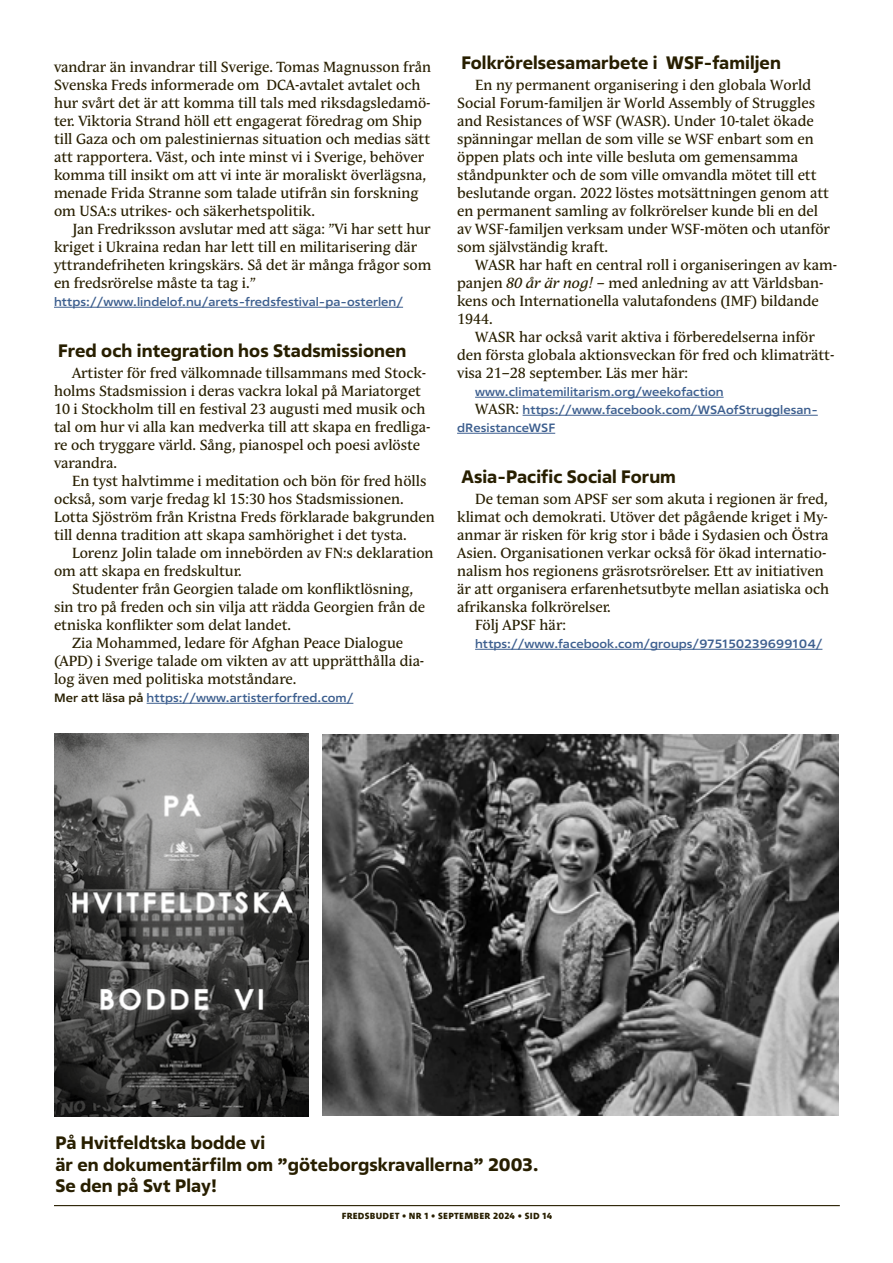
<style>
.page{position:relative;width:893px;height:1263px;background:#fff}
.page>*{position:absolute;margin:0;border:0;box-sizing:border-box;transform-origin:0 0}
.t1{font:700 18px/21.6px "Fact";letter-spacing:.005em;color:#281f00}
.t2{font:14.55px/18px "Andulka Text Pro";color:#281f00}
.t3{font:500 semi-expanded 12px "Fact";letter-spacing:.005em;color:#3d5f8f}
.t4{font:800 9px "Between 3";letter-spacing:.03em;color:#281f00}
.s1{color:#281f00}
.s2{font-style:italic}
.s3{font-family:"Andulka Text Pro";font-weight:400;font-stretch:normal;font-size:14.55px;color:#281f00}
</style>
<div class="page">
<hr style="left:54px;top:1205px;width:786px;height:1px;background:#281f00">
<hr style="left:54px;top:307px;width:349px;height:1px;background:#3d5f8f">
<hr style="left:147px;top:703px;width:206px;height:1px;background:#3d5f8f">
<hr style="left:475px;top:397px;width:249px;height:1px;background:#3d5f8f">
<hr style="left:523px;top:415px;width:295px;height:1px;background:#3d5f8f">
<hr style="left:457px;top:433px;width:98px;height:1px;background:#3d5f8f">
<hr style="left:475px;top:649px;width:347px;height:1px;background:#3d5f8f">
<img style="left:323px;top:734px;width:516px;height:381px">
<img style="left:54px;top:734px;width:255px;height:382px">
<p class="t2" style="left:54px;top:58px;width:379px">vandrar än invandrar till Sverige. Tomas Magnusson från Svenska Freds informerade om DCA-avtalet avtalet och hur svårt det är att komma till tals med riksdagsledamö&shy;ter. Viktoria Strand höll ett engagerat föredrag om Ship till Gaza och om palestiniernas situation och medias sätt att rapportera. Väst, och inte minst vi i Sverige, behöver komma till insikt om att vi inte är moraliskt överlägsna, menade Frida Stranne som talade utifrån sin forskning om USA:s utrikes- och säkerhetspolitik.</p>
<p class="t2" style="left:54px;top:220px;width:379px;text-indent:18px">Jan Fredriksson avslutar med att säga: ”Vi har sett hur kriget i Ukraina redan har lett till en militarisering där yttrandefriheten kringskärs. Så det är många frågor som en fredsrörelse måste ta tag i.”</p>
<p class="t3" style="left:54px;top:294px;width:351px">https://www.lindelof.nu/arets-fredsfestival-pa-osterlen/</p>
<p class="t1" style="left:58px;top:340px;width:350px">Fred och integration hos Stadsmissionen</p>
<p class="t2" style="left:54px;top:364px;width:378px;text-indent:18px">Artister för fred välkomnade tillsammans med Stock&shy;holms Stadsmission i deras vackra lokal på Mariatorget 10 i Stockholm till en festival 23 augusti med musik och tal om hur vi alla kan medverka till att skapa en fredliga&shy;re och tryggare värld. Sång, pianospel och poesi avlöste varandra.</p>
<p class="t2" style="left:54px;top:472px;width:382px;text-indent:18px">En tyst halvtimme i meditation och bön för fred hölls också, som varje fredag kl 15:30 hos Stadsmissionen.<br>Lotta Sjöström från Kristna Freds förklarade bakgrunden till denna tradition att skapa samhörighet i det tysta.</p>
<p class="t2" style="left:54px;top:544px;width:381px;text-indent:18px">Lorenz Jolin talade om innebörden av FN:s deklaration om att skapa en fredskultur.</p>
<p class="t2" style="left:72px;top:580px;width:343px">Studenter från Georgien talade om konfliktlösning,</p>
<p class="t2" style="left:54px;top:598px;width:373px">sin tro på freden och sin vilja att rädda Georgien från de</p>
<p class="t2" style="left:54px;top:616px;width:239px">etniska konflikter som delat landet.</p>
<p class="t2" style="left:72px;top:634px;width:333px">Zia Mohammed, ledare för Afghan Peace Dialogue</p>
<p class="t2" style="left:54px;top:652px;width:372px">(APD) i Sverige talade om vikten av att upprätthålla dia-</p>
<p class="t2" style="left:54px;top:670px;width:244px">log även med politiska motståndare.</p>
<p class="t3" style="left:54px;top:690px;width:301px"><span class="s1">Mer att läsa på</span> https://www.artisterforfred.com/</p>
<p class="t1" style="left:461px;top:52px;width:321px">Folkrörelsesamarbete i WSF-familjen</p>
<p class="t2" style="left:457px;top:76px;width:374px;text-indent:18px">En ny permanent organisering i den globala World Social Forum-familjen är World Assembly of Struggles and Resistances of WSF (WASR). Under 10-talet ökade spänningar mellan de som ville se WSF enbart som en öppen plats och inte ville besluta om gemensamma ståndpunkter och de som ville omvandla mötet till ett beslutande organ. 2022 löstes motsättningen genom att en permanent samling av folkrörelser kunde bli en del av WSF-familjen verksam under WSF-möten och utanför som självständig kraft.</p>
<p class="t2" style="left:475px;top:256px;width:363px">WASR har haft en central roll i organiseringen av kam-</p>
<p class="t2" style="left:457px;top:274px;width:368px">panjen <span class="s2">80 år är nog!</span> – med anledning av att Världsban-</p>
<p class="t2" style="left:457px;top:292px;width:363px">kens och Internationella valutafondens (IMF) bildande</p>
<p class="t2" style="left:457px;top:310px;width:37px">1944.</p>
<p class="t2" style="left:475px;top:328px;width:341px">WASR har också varit aktiva i förberedelserna inför</p>
<p class="t2" style="left:457px;top:346px;width:379px">den första globala aktionsveckan för fred och klimaträtt-</p>
<p class="t2" style="left:457px;top:364px;width:232px">visa 21–28 september. Läs mer här:</p>
<p class="t3" style="left:475px;top:384px;width:250px">www.climatemilitarism.org/weekofaction</p>
<p class="t3" style="left:475px;top:402px;width:344px"><span class="s3">WASR:</span> https://www.facebook.com/WSAofStrugglesan-</p>
<p class="t3" style="left:457px;top:420px;width:100px">dResistanceWSF</p>
<p class="t1" style="left:461px;top:466px;width:216px">Asia-Pacific Social Forum</p>
<p class="t2" style="left:475px;top:490px;width:354px">De teman som APSF ser som akuta i regionen är fred,</p>
<p class="t2" style="left:457px;top:508px;width:372px">klimat och demokrati. Utöver det pågående kriget i My-</p>
<p class="t2" style="left:457px;top:526px;width:373px">anmar är risken för krig stor i både i Sydasien och Östra</p>
<p class="t2" style="left:457px;top:544px;width:371px">Asien. Organisationen verkar också för ökad internatio-</p>
<p class="t2" style="left:457px;top:562px;width:368px">nalism hos regionens gräsrotsrörelser. Ett av initiativen</p>
<p class="t2" style="left:457px;top:580px;width:373px">är att organisera erfarenhetsutbyte mellan asiatiska och</p>
<p class="t2" style="left:457px;top:598px;width:155px">afrikanska folkrörelser.</p>
<p class="t2" style="left:475px;top:616px;width:92px">Följ APSF här:</p>
<p class="t3" style="left:475px;top:636px;width:349px">https://www.facebook.com/groups/975150239699104/</p>
<p class="t1" style="left:55px;top:1132px;width:484px">På Hvitfeldtska bodde vi<br>är en dokumentärfilm om ”göteborgskravallerna” 2003.<br>Se den på Svt Play!</p>
<p class="t4" style="left:342px;top:1210px;width:212px">FREDSBUDET • NR 1 • SEPTEMBER 2024 • SID 14</p>
</div>
